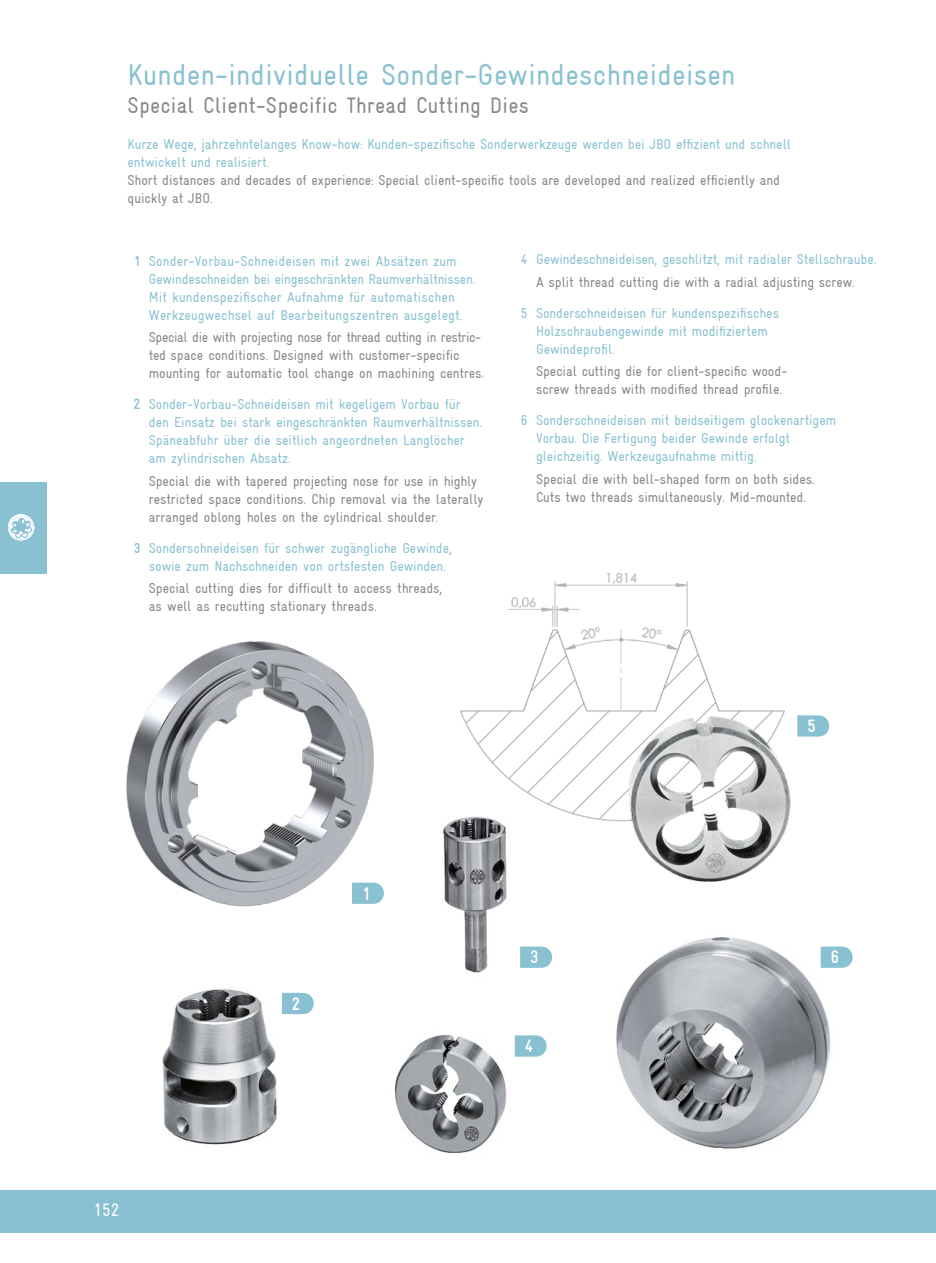
<style>
.page{position:relative;width:936px;height:1263px;background:#fff}
.page>*{position:absolute;margin:0;border:0;box-sizing:border-box;transform-origin:0 0}
.t1{font:30px "Gravur Condensed";letter-spacing:.01em;color:#89c1d3}
.t2{font:22.5px "Gravur Condensed";letter-spacing:.01em;color:#878787}
.t3{font:18px "Gravur Condensed Bold Bold Cond 2";color:#fff}
.t4{font:18px "Gravur Condensed";color:#fff}
.t5{font:14.25px/18px "Gravur Condensed";letter-spacing:-.005em;color:#89c1d3}
.t6{font:14.25px/18px "Gravur Condensed";letter-spacing:-.005em;color:#878787}
.s1{font-family:"Gravur Condensed Bold Bold Cond 2"}
.s2{font-family:"Gravur Condensed Bold Bold Cond 2";font-size:15px}
</style>
<div class="page">
<div style="left:0;top:1191px;width:935px;height:42px;background:#89c1d3"></div>
<img style="left:460px;top:573px;width:259px;height:245px">
<img style="left:585px;top:708px;width:206px;height:174px">
<svg style="left:797px;top:715px;width:32px;height:22px"></svg>
<img style="left:126px;top:641px;width:248px;height:266px">
<svg style="left:352px;top:882px;width:32px;height:22px"></svg>
<img style="left:162px;top:989px;width:142px;height:156px">
<svg style="left:282px;top:993px;width:32px;height:21px"></svg>
<img style="left:443px;top:808px;width:78px;height:165px">
<svg style="left:520px;top:946px;width:32px;height:22px"></svg>
<img style="left:616px;top:937px;width:215px;height:212px">
<svg style="left:820px;top:946px;width:32px;height:22px"></svg>
<img style="left:395px;top:1035px;width:112px;height:118px">
<svg style="left:514px;top:1035px;width:32px;height:22px"></svg>
<div style="left:0;top:483px;width:47px;height:91px;background:#89c1d3"></div>
<svg style="left:8px;top:514px;width:26px;height:27px"></svg>
<h1 class="t1" style="left:128px;top:57px;width:609px">Kunden-individuelle Sonder-Gewindeschneideisen</h1>
<h2 class="t2" style="left:128px;top:93px;width:402px">Special Client-Specific Thread Cutting Dies</h2>
<p class="t5" style="left:128px;top:135px;width:664px">Kurze Wege, jahrzehntelanges Know-how: Kunden-spezifische Sonderwerkzeuge werden bei JBO effizient und schnell entwickelt und realisiert.</p>
<p class="t6" style="left:128px;top:171px;width:654px">Short distances and decades of experience: Special client-specific tools are developed and realized efficiently and quickly at JBO.</p>
<p class="t5" style="left:149px;top:252px;width:327px;text-indent:-15px"><span class="s1">1</span> Sonder-Vorbau-Schneideisen mit zwei Absätzen zum Gewindeschneiden bei eingeschränkten Raumverhältnissen.<br>Mit kundenspezifischer Aufnahme für automatischen Werkzeugwechsel auf Bearbeitungszentren ausgelegt.</p>
<p class="t6" style="left:149px;top:328px;width:336px">Special die with projecting nose for thread cutting in restric&shy;ted space conditions. Designed with customer-specific mounting for automatic tool change on machining centres.</p>
<p class="t5" style="left:149px;top:395px;width:334px;text-indent:-15px"><span class="s2">2</span> Sonder-Vorbau-Schneideisen mit kegeligem Vorbau für den Einsatz bei stark eingeschränkten Raumverhältnissen.<br>Späneabfuhr über die seitlich angeordneten Langlöcher am zylindrischen Absatz.</p>
<p class="t6" style="left:149px;top:472px;width:336px">Special die with tapered projecting nose for use in highly restricted space conditions. Chip removal via the laterally arranged oblong holes on the cylindrical shoulder.</p>
<p class="t5" style="left:149px;top:539px;width:304px;text-indent:-15px"><span class="s1">3</span> Sonderschneideisen für schwer zugängliche Gewinde, sowie zum Nachschneiden von ortsfesten Gewinden.</p>
<p class="t6" style="left:149px;top:579px;width:295px">Special cutting dies for difficult to access threads, as well as recutting stationary threads.</p>
<p class="t5" style="left:520px;top:250px;width:357px">4 Gewindeschneideisen, geschlitzt, mit radialer Stellschraube.</p>
<p class="t6" style="left:536px;top:273px;width:320px">A split thread cutting die with a radial adjusting screw.</p>
<p class="t5" style="left:536px;top:304px;width:244px;text-indent:-15px">5 Sonderschneideisen für kundenspezifisches<br>Holzschraubengewinde mit modifiziertem<br>Gewindeprofil.</p>
<p class="t6" style="left:536px;top:362px;width:253px">Special cutting die for client-specific wood&shy;screw threads with modified thread profile.</p>
<p class="t5" style="left:536px;top:411px;width:301px;text-indent:-15px">6 Sonderschneideisen mit beidseitigem glockenartigem<br>Vorbau. Die Fertigung beider Gewinde erfolgt gleichzeitig. Werkzeugaufnahme mittig.</p>
<p class="t6" style="left:536px;top:470px;width:280px">Special die with bell-shaped form on both sides.<br>Cuts two threads simultaneously. Mid-mounted.</p>
<p class="t3" style="left:807px;top:716px;width:10px">5</p>
<p class="t4" style="left:94px;top:1200px;width:27px">152</p>
<p class="t3" style="left:292px;top:993px;width:10px">2</p>
<p class="t3" style="left:362px;top:883px;width:9px">1</p>
<p class="t3" style="left:530px;top:947px;width:10px">3</p>
<p class="t3" style="left:830px;top:947px;width:10px">6</p>
<p class="t3" style="left:525px;top:1036px;width:10px">4</p>
</div>
